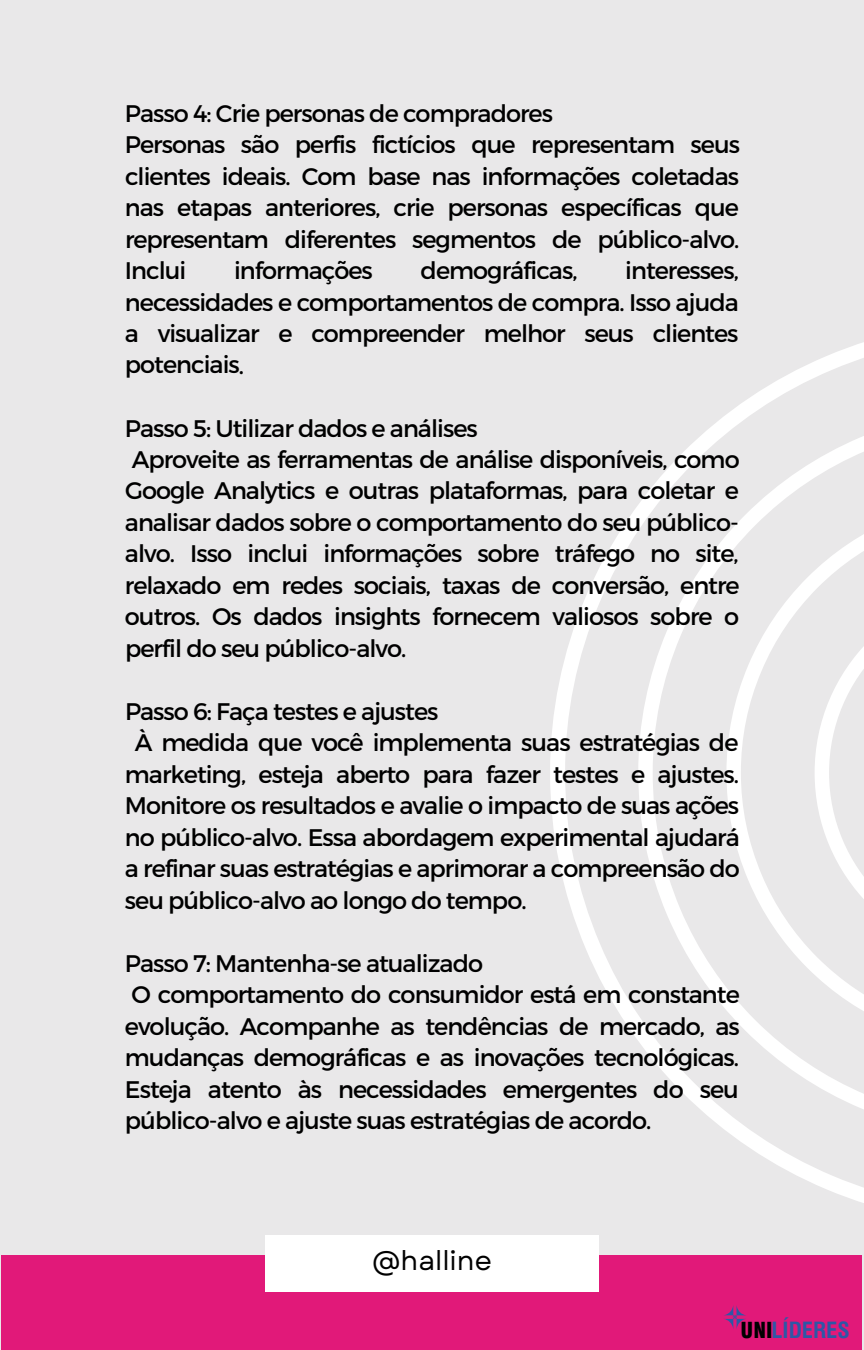
<style>
.page{position:relative;width:864px;height:1350px;background:#e9e8e9}
.page>*{position:absolute;margin:0;border:0;box-sizing:border-box;transform-origin:0 0}
.t1{font:27px "Garet";color:#000}
.t2{font:24.07px/31.5px "Montserrat";letter-spacing:-.04em;color:#000}
.t3{font:700 condensed 21.82px "Swiss 721 BT";color:#2e57a6;scale:1.04 1}
.s1{font-weight:900;font-size:21.6px;color:#000001}
</style>
<div class="page">
<svg style="left:550px;top:342px;width:314px;height:861px"></svg>
<div style="left:2px;top:1256px;width:860px;height:94px;background:#e11979"></div>
<div style="left:265px;top:1235px;width:334px;height:57px;background:#fff"></div>
<svg style="left:724px;top:1305px;width:22px;height:24px"></svg>
<p class="t2" style="left:125px;top:97px;width:617px">Passo 4: Crie personas de compradores<br>Personas são perfis fictícios que representam seus clientes ideais. Com base nas informações coletadas nas etapas anteriores, crie personas específicas que representam diferentes segmentos de público-alvo.<br>Inclui</p>
<p class="t2" style="left:234px;top:255px;width:140px">informações</p>
<p class="t2" style="left:421px;top:255px;width:158px">demográficas,</p>
<p class="t2" style="left:125px;top:255px;width:615px;text-align:justify;text-indent:500px">interesses, necessidades e comportamentos de compra. Isso ajuda a visualizar e compreender melhor seus clientes potenciais.</p>
<p class="t2" style="left:125px;top:412px;width:616px">Passo 5: Utilizar dados e análises<br>Aproveite as ferramentas de análise disponíveis, como Google Analytics e outras plataformas, para coletar e analisar dados sobre o comportamento do seu público&shy;alvo. Isso inclui informações sobre tráfego no site, relaxado em redes sociais, taxas de conversão, entre outros. Os dados insights fornecem valiosos sobre o perfil do seu público-alvo.</p>
<p class="t2" style="left:125px;top:695px;width:315px">Passo 6: Faça testes e ajustes</p>
<p class="t2" style="left:135px;top:727px;width:605px">À medida que você implementa suas estratégias de</p>
<p class="t2" style="left:125px;top:758px;width:616px">marketing, esteja aberto para fazer testes e ajustes.</p>
<p class="t2" style="left:125px;top:790px;width:616px">Monitore os resultados e avalie o impacto de suas ações</p>
<p class="t2" style="left:125px;top:821px;width:616px">no público-alvo. Essa abordagem experimental ajudará</p>
<p class="t2" style="left:125px;top:853px;width:616px">a refinar suas estratégias e aprimorar a compreensão do</p>
<p class="t2" style="left:125px;top:884px;width:403px">seu público-alvo ao longo do tempo.</p>
<p class="t2" style="left:125px;top:947px;width:617px">Passo 7: Mantenha-se atualizado<br>O comportamento do consumidor está em constante evolução. Acompanhe as tendências de mercado, as mudanças demográficas e as inovações tecnológicas.<br>Esteja atento às necessidades emergentes do seu público-alvo e ajuste suas estratégias de acordo.</p>
<p class="t1" style="left:372px;top:1244px;width:121px">@halline</p>
<p class="t3" style="left:741px;top:1317px;width:107px"><span class="s1">UNI</span>LÍDERES</p>
</div>
